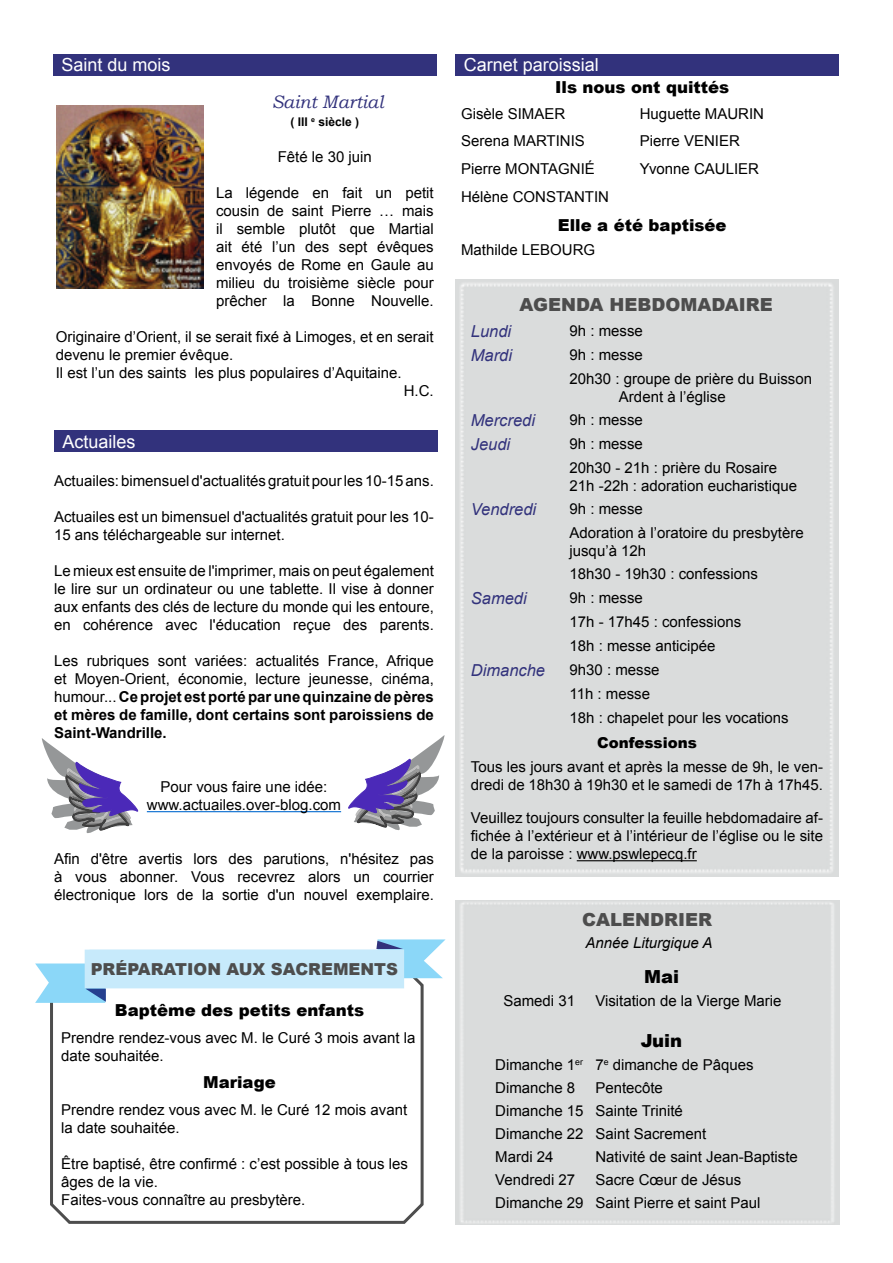
<style>
.page{position:relative;width:893px;height:1263px;background:#fff}
.page>*{position:absolute;margin:0;border:0;box-sizing:border-box;transform-origin:0 0}
.t1{font:18px "Arial";color:#fff}
.t2{font:900 18px "Arial";color:#4d4d4d}
.t3{font:italic 18px "Bookman Old Style";color:#32327c}
.t4{font:900 18px "Arial";color:#000}
.t5{font:900 16.5px "Arial";color:#000}
.t6{font:italic 16.5px "Arial";color:#32327c}
.t7{font:900 16.5px "Arial";color:#4d4d4d}
.t8{font:15px/18px "Arial";color:#000}
.t9{font:italic 15px "Arial";color:#000}
.t10{font:900 15px "Arial";color:#000}
.t11{font:700 12px "Arial";color:#000}
.s1{font-weight:700}
</style>
<div class="page">
<div style="left:53px;top:54px;width:384px;height:21px;background:#32327c"></div>
<div style="left:455px;top:54px;width:384px;height:21px;background:#32327c"></div>
<hr style="left:147px;top:811px;width:194px;height:1px;background:#0068cf">
<div style="left:54px;top:430px;width:384px;height:22px;background:#32327c"></div>
<img style="left:56px;top:106px;width:147px;height:182px">
<svg style="left:348px;top:735px;width:97px;height:96px"></svg>
<svg style="left:42px;top:738px;width:97px;height:95px"></svg>
<svg style="left:50px;top:1003px;width:374px;height:221px"></svg>
<svg style="left:35px;top:939px;width:411px;height:64px"></svg>
<div style="left:455px;top:279px;width:384px;height:597px;background:#dadcdc"></div>
<hr style="left:577px;top:860px;width:120px;height:1px;background:#000">
<p class="t1" style="left:62px;top:53px;width:111px">Saint du mois</p>
<p class="t3" style="left:272px;top:90px;width:113px">Saint Martial</p>
<p class="t11" style="left:291px;top:114px;width:70px">( III <sup>e</sup> siècle )</p>
<p class="t8" style="left:278px;top:148px;width:96px">Fêté le 30 juin</p>
<p class="t8" style="left:216px;top:184px;width:219px;text-align:justify">La légende en fait un petit cousin de saint Pierre … mais il semble plutôt que Martial ait été l’un des sept évêques envoyés de Rome en Gaule au milieu du troisième siècle pour prêcher la Bonne Nouvelle.</p>
<p class="t8" style="left:56px;top:328px;width:379px">Originaire d’Orient, il se serait fixé à Limoges, et en serait</p>
<p class="t8" style="left:56px;top:346px;width:179px">devenu le premier évêque.</p>
<p class="t8" style="left:56px;top:364px;width:347px">Il est l’un des saints les plus populaires d’Aquitaine.</p>
<p class="t8" style="left:404px;top:382px;width:31px">H.C.</p>
<p class="t1" style="left:63px;top:430px;width:75px">Actuailes</p>
<p class="t8" style="left:54px;top:472px;width:381px">Actuailes: bimensuel d'actualités gratuit pour les 10-15 ans.</p>
<p class="t8" style="left:54px;top:508px;width:381px">Actuailes est un bimensuel d'actualités gratuit pour les 10-<br>15 ans téléchargeable sur internet.</p>
<p class="t8" style="left:54px;top:562px;width:381px;text-align:justify">Le mieux est ensuite de l'imprimer, mais on peut également le lire sur un ordinateur ou une tablette. Il vise à donner aux enfants des clés de lecture du monde qui les entoure, en cohérence avec l'éducation reçue des parents.</p>
<p class="t8" style="left:54px;top:652px;width:381px;text-align:justify">Les rubriques sont variées: actualités France, Afrique et Moyen-Orient, économie, lecture jeunesse, cinéma, humour... <span class="s1">Ce projet est porté par une quinzaine de pères et mères de famille, dont certains sont paroissiens de Saint-Wandrille.</span></p>
<p class="t8" style="left:147px;top:778px;width:196px;text-align:center">Pour vous faire une idée: www.actuailes.over-blog.com</p>
<p class="t8" style="left:54px;top:850px;width:381px;text-align:justify">Afin d'être avertis lors des parutions, n'hésitez pas à vous abonner. Vous recevrez alors un courrier électronique lors de la sortie d'un nouvel exemplaire.</p>
<p class="t7" style="left:91px;top:957px;width:309px">PRÉPARATION AUX SACREMENTS</p>
<p class="t5" style="left:115px;top:998px;width:251px">Baptême des petits enfants</p>
<p class="t8" style="left:61px;top:1029px;width:356px">Prendre rendez-vous avec M. le Curé 3 mois avant la date souhaitée.</p>
<p class="t5" style="left:203px;top:1070px;width:74px">Mariage</p>
<p class="t8" style="left:61px;top:1101px;width:347px">Prendre rendez vous avec M. le Curé 12 mois avant la date souhaitée.</p>
<p class="t8" style="left:61px;top:1155px;width:348px">Être baptisé, être confirmé : c’est possible à tous les âges de la vie.<br>Faites-vous connaître au presbytère.</p>
<p class="t1" style="left:464px;top:53px;width:137px">Carnet paroissial</p>
<p class="t5" style="left:555px;top:75px;width:176px">Ils nous ont quittés</p>
<p class="t8" style="left:461px;top:105px;width:106px">Gisèle SIMAER</p>
<p class="t8" style="left:640px;top:105px;width:126px">Huguette MAURIN</p>
<p class="t8" style="left:461px;top:132px;width:125px">Serena MARTINIS</p>
<p class="t8" style="left:640px;top:132px;width:102px">Pierre VENIER</p>
<p class="t8" style="left:461px;top:160px;width:135px">Pierre MONTAGNIÉ</p>
<p class="t8" style="left:640px;top:160px;width:121px">Yvonne CAULIER</p>
<p class="t8" style="left:461px;top:187px;width:150px">Hélène CONSTANTIN</p>
<p class="t5" style="left:558px;top:213px;width:170px">Elle a été baptisée</p>
<p class="t8" style="left:461px;top:241px;width:136px">Mathilde LEBOURG</p>
<p class="t2" style="left:520px;top:292px;width:255px">AGENDA HEBDOMADAIRE</p>
<p class="t6" style="left:471px;top:320px;width:42px">Lundi</p>
<p class="t8" style="left:569px;top:322px;width:75px">9h : messe</p>
<p class="t6" style="left:471px;top:344px;width:43px">Mardi</p>
<p class="t8" style="left:569px;top:343px;width:244px;line-height:24px">9h : messe<br>20h30 : groupe de prière du Buisson</p>
<p class="t8" style="left:619px;top:388px;width:108px">Ardent à l’église</p>
<p class="t6" style="left:471px;top:409px;width:66px">Mercredi</p>
<p class="t8" style="left:569px;top:410px;width:75px">9h : messe</p>
<p class="t6" style="left:471px;top:433px;width:41px">Jeudi</p>
<p class="t8" style="left:569px;top:431px;width:209px;line-height:24px">9h : messe<br>20h30 - 21h : prière du Rosaire</p>
<p class="t8" style="left:569px;top:477px;width:229px">21h -22h : adoration eucharistique</p>
<p class="t6" style="left:471px;top:498px;width:67px">Vendredi</p>
<p class="t8" style="left:569px;top:496px;width:236px;line-height:24px">9h : messe<br>Adoration à l’oratoire du presbytère</p>
<p class="t8" style="left:569px;top:539px;width:190px;line-height:23px">jusqu’à 12h<br>18h30 - 19h30 : confessions</p>
<p class="t6" style="left:471px;top:587px;width:57px">Samedi</p>
<p class="t8" style="left:569px;top:585px;width:173px;line-height:24px">9h : messe<br>17h - 17h45 : confessions<br>18h : messe anticipée</p>
<p class="t6" style="left:471px;top:659px;width:76px">Dimanche</p>
<p class="t8" style="left:569px;top:657px;width:221px;line-height:24px">9h30 : messe<br>11h : messe<br>18h : chapelet pour les vocations</p>
<p class="t10" style="left:597px;top:732px;width:101px">Confessions</p>
<p class="t8" style="left:471px;top:758px;width:354px">Tous les jours avant et après la messe de 9h, le ven&shy;dredi de 18h30 à 19h30 et le samedi de 17h à 17h45.</p>
<p class="t8" style="left:471px;top:809px;width:354px;text-align:justify">Veuillez toujours consulter la feuille hebdomadaire af&shy;fichée à l’extérieur et à l’intérieur de l’église ou le site de la paroisse : www.pswlepecq.fr</p>
<p class="t2" style="left:582px;top:906px;width:132px">CALENDRIER</p>
<p class="t9" style="left:585px;top:933px;width:129px">Année Liturgique A</p>
<p class="t4" style="left:644px;top:963px;width:36px">Mai</p>
<p class="t8" style="left:503px;top:991px;width:73px">Samedi 31</p>
<p class="t8" style="left:595px;top:991px;width:188px">Visitation de la Vierge Marie</p>
<p class="t4" style="left:641px;top:1028px;width:43px">Juin</p>
<p class="t8" style="left:495px;top:1054px;width:260px;line-height:23px">Dimanche 1<sup>er</sup> 7<sup>e</sup> dimanche de Pâques<br>Dimanche 8</p>
<p class="t8" style="left:495px;top:1077px;width:213px;line-height:23px;text-indent:100px">Pentecôte<br>Dimanche 15 Sainte Trinité<br>Dimanche 22 Saint Sacrement<br>Mardi 24</p>
<p class="t8" style="left:595px;top:1148px;width:204px">Nativité de saint Jean-Baptiste</p>
<p class="t8" style="left:495px;top:1168px;width:267px;line-height:23px;text-indent:100px">Sacre Cœur de Jésus<br>Dimanche 29 Saint Pierre et saint Paul</p>
<p class="t8" style="left:495px;top:1171px;width:82px">Vendredi 27</p>
</div>
